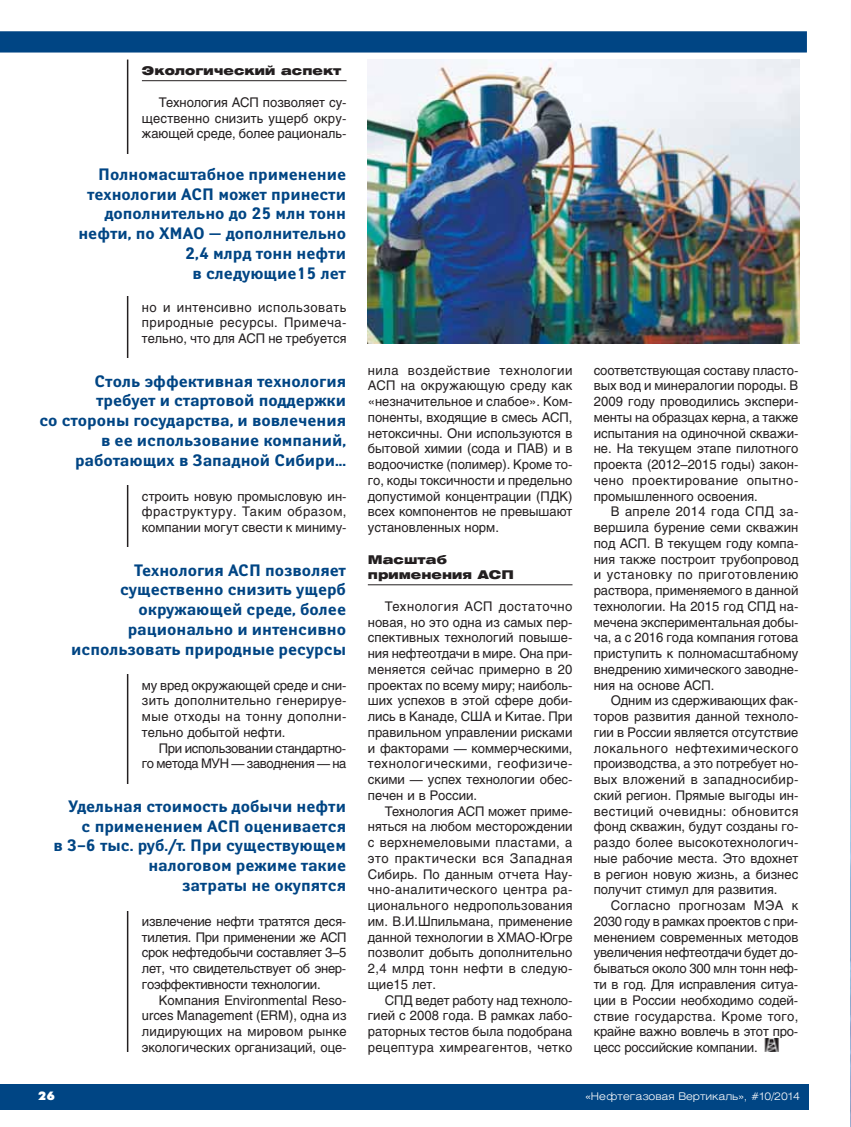
<style>
.page{position:relative;width:851px;height:1127px;background:#fff}
.page>*{position:absolute;margin:0;border:0;box-sizing:border-box;transform-origin:0 0}
.t1{font:700 16.5px/19.8px "Yanus C";color:#004584;text-align:right}
.t2{font:13.2px/15.8px "Helios";color:#231f20;text-align:justify}
.t3{font:13.2px/15.8px "Helios";letter-spacing:-.025em;color:#231f20;text-align:right}
.t4{font:900 12px/15.8px "Helios Ext";letter-spacing:.005em;color:#231f20}
.t5{font:12px "Futura Futuris XC";color:#fff}
.t6{font:300 10.5px "Helios Ext";color:#fff}
</style>
<div class="page">
<div style="left:0;top:1084px;width:808px;height:26px;background:#004584"></div>
<hr style="left:142px;top:80px;width:204px;height:1px;background:#231f20">
<hr style="left:368px;top:584px;width:204px;height:1px;background:#231f20">
<img style="left:764px;top:1039px;width:15px;height:12px">
<svg style="left:0;top:31px;width:807px;height:22px;background:#084b88"></svg>
<hr style="left:127px;top:60px;width:1px;height:992px;background:#231f20">
<img style="left:850px;top:134px;width:1px;height:993px">
<div style="left:34px;top:359px;width:312px;height:126px;background:#fff"></div>
<div style="left:34px;top:548px;width:312px;height:126px;background:#fff"></div>
<div style="left:34px;top:784px;width:312px;height:126px;background:#fff"></div>
<img style="left:367px;top:60px;width:432px;height:283px">
<p class="t4" style="left:142px;top:64px;width:201px">Экологический аспект</p>
<p class="t2" style="left:142px;top:96px;width:206px;text-indent:17px">Технология АСП позволяет су&shy;щественно снизить ущерб окру&shy;жающей среде, более рациональ-</p>
<p class="t1" style="left:78px;top:165px;width:269px">Полномасштабное применение технологии АСП может принести дополнительно до 25 млн тонн нефти, по ХМАО — дополнительно<br>2,4 млрд тонн нефти<br>в следующие15 лет</p>
<p class="t2" style="left:142px;top:300px;width:206px">но и интенсивно использовать природные ресурсы. Примеча&shy;тельно, что для АСП не требуется</p>
<p class="t1" style="left:39px;top:372px;width:308px">Столь эффективная технология требует и стартовой поддержки<br>со стороны государства, и вовлечения в ее использование компаний, работающих в Западной Сибири…</p>
<p class="t2" style="left:142px;top:489px;width:206px">строить новую промысловую ин&shy;фраструктуру. Таким образом, компании могут свести к миниму-</p>
<p class="t1" style="left:71px;top:561px;width:276px">Технология АСП позволяет существенно снизить ущерб окружающей среде, более рационально и интенсивно использовать природные ресурсы</p>
<p class="t2" style="left:142px;top:678px;width:206px">му вред окружающей среде и сни&shy;зить дополнительно генерируе&shy;мые отходы на тонну дополни&shy;тельно добытой нефти.</p>
<p class="t3" style="left:142px;top:741px;width:206px">При использовании стандартно-<br>го метода МУН — заводнения — на</p>
<p class="t1" style="left:53px;top:798px;width:294px">Удельная стоимость добычи нефти<br>с применением АСП оценивается<br>в 3–6 тыс. руб./т. При существующем налоговом режиме такие<br>затраты не окупятся</p>
<p class="t5" style="left:38px;top:1091px;width:18px">26</p>
<p class="t2" style="left:142px;top:915px;width:206px">извлечение нефти тратятся деся&shy;тилетия. При применении же АСП срок нефтедобычи составляет 3–5 лет, что свидетельствует об энер&shy;гоэффективности технологии.</p>
<p class="t2" style="left:142px;top:993px;width:206px;text-indent:17px">Компания Environmental Reso&shy;urces Management (ERM), одна из лидирующих на мировом рынке экологических организаций, оце-</p>
<p class="t2" style="left:368px;top:363px;width:206px">нила воздействие технологии АСП на окружающую среду как «незначительное и слабое». Ком&shy;поненты, входящие в смесь АСП, нетоксичны. Они используются в бытовой химии (сода и ПАВ) и в водоочистке (полимер). Кроме то&shy;го, коды токсичности и предельно допустимой концентрации (ПДК) всех компонентов не превышают установленных норм.</p>
<p class="t4" style="left:368px;top:552px;width:147px">Масштаб применения АСП</p>
<p class="t2" style="left:368px;top:600px;width:206px;text-indent:17px">Технология АСП достаточно новая, но это одна из самых пер&shy;спективных технологий повыше&shy;ния нефтеотдачи в мире. Она при&shy;меняется сейчас примерно в 20 проектах по всему миру; наиболь&shy;ших успехов в этой сфере доби&shy;лись в Канаде, США и Китае. При правильном управлении рисками и факторами — коммерческими, технологическими, геофизиче&shy;скими — успех технологии обес&shy;печен и в России.</p>
<p class="t2" style="left:368px;top:804px;width:206px;text-indent:17px">Технология АСП может приме&shy;няться на любом месторождении с верхнемеловыми пластами, а это практически вся Западная Сибирь. По данным отчета Нау&shy;чно-аналитического центра ра&shy;ционального недропользования им. В.И.Шпильмана, применение данной технологии в ХМАО-Югре позволит добыть дополнительно 2,4 млрд тонн нефти в следую&shy;щие15 лет.</p>
<p class="t2" style="left:368px;top:993px;width:206px;text-indent:17px">СПД ведет работу над техноло&shy;гией с 2008 года. В рамках лабо&shy;раторных тестов была подобрана рецептура химреагентов, четко</p>
<p class="t2" style="left:593px;top:363px;width:206px">соответствующая составу пласто&shy;вых вод и минералогии породы. В 2009 году проводились экспери&shy;менты на образцах керна, а также испытания на одиночной скважи&shy;не. На текущем этапе пилотного проекта (2012–2015 годы) закон&shy;чено проектирование опытно&shy;промышленного освоения.</p>
<p class="t2" style="left:593px;top:505px;width:206px;text-indent:17px">В апреле 2014 года СПД за&shy;вершила бурение семи скважин под АСП. В текущем году компа&shy;ния также построит трубопровод и установку по приготовлению раствора, применяемого в данной технологии. На 2015 год СПД на&shy;мечена экспериментальная добы&shy;ча, а с 2016 года компания готова приступить к полномасштабному внедрению химического заводне&shy;ния на основе АСП.</p>
<p class="t2" style="left:593px;top:694px;width:206px;text-indent:17px">Одним из сдерживающих фак&shy;торов развития данной техноло&shy;гии в России является отсутствие локального нефтехимического производства, а это потребует но&shy;вых вложений в западносибир&shy;ский регион. Прямые выгоды ин&shy;вестиций очевидны: обновится фонд скважин, будут созданы го&shy;раздо более высокотехнологич&shy;ные рабочие места. Это вдохнет в регион новую жизнь, а бизнес получит стимул для развития.</p>
<p class="t2" style="left:593px;top:899px;width:206px;text-indent:17px">Согласно прогнозам МЭА к 2030 году в рамках проектов с при&shy;менением современных методов увеличения нефтеотдачи будет до&shy;бываться около 300 млн тонн неф&shy;ти в год. Для исправления ситуа&shy;ции в России необходимо содей&shy;ствие государства. Кроме того, крайне важно вовлечь в этот про&shy;цесс российские компании.</p>
<p class="t6" style="left:585px;top:1092px;width:216px">«Нефтегазовая Вертикаль», #10/2014</p>
</div>
